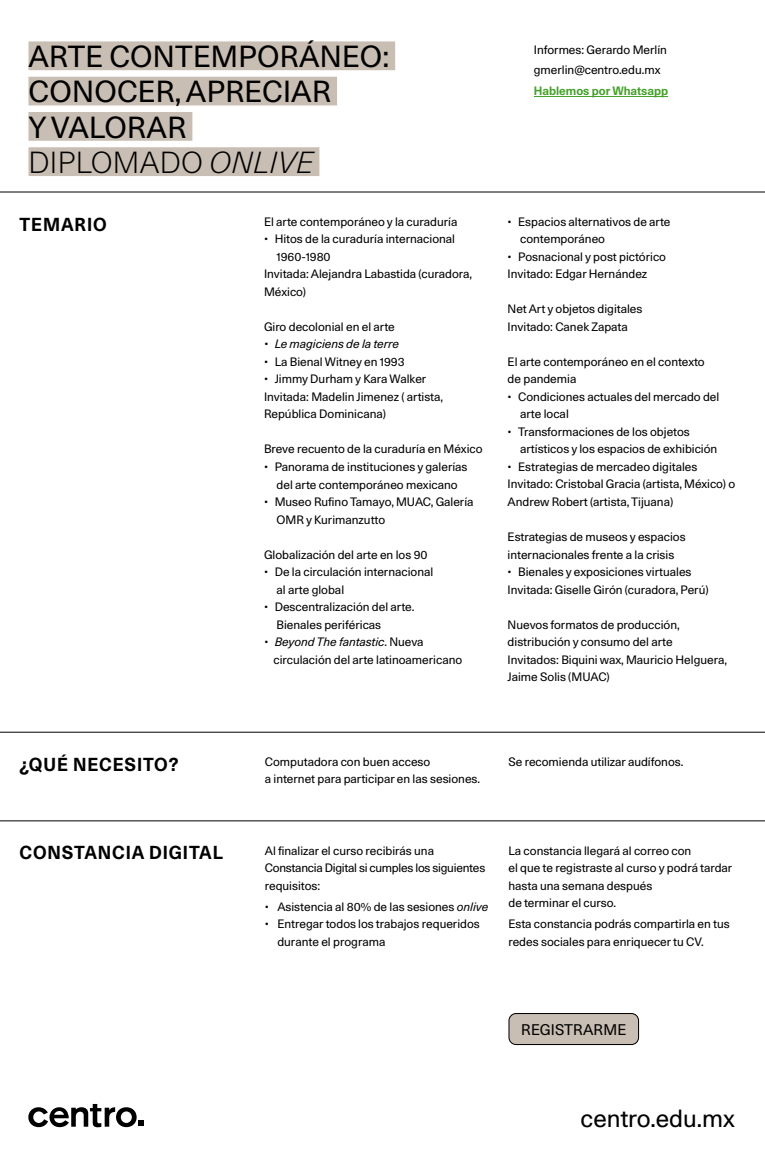
<style>
.page{position:relative;width:765px;height:1149px;background:#fff}
.page>*{position:absolute;margin:0;border:0;box-sizing:border-box;transform-origin:0 0}
.t1{font:29.38px/35.2px "Unica 77 LL";letter-spacing:.01em;color:#000}
.t2{font:23.88px "Unica 77 LL";color:#000}
.t3{font:700 18.12px "Unica 77 LL";letter-spacing:.05em;color:#000}
.t4{font:14.88px "Unica 77 LL";letter-spacing:.01em;color:#000}
.t5{font:11.75px/17.5px "Unica 77 LL";color:#000}
.t6{font:11.75px/17.5px "Unica 77 LL";letter-spacing:-.02em;color:#000}
.t7{font:italic 11.75px "Unica 77 LL";color:#000}
.t8{font:700 11.75px "Unica 77 LL";color:#44a12a}
.s1{font-weight:300}
.s2{font-weight:300;font-style:italic}
.s3{font-style:italic}
</style>
<div class="page">
<svg style="left:28px;top:1104px;width:116px;height:22px"></svg>
<div style="left:509px;top:1013px;width:130px;height:31px;background:#c9beb3;border-radius:7px"></div>
<div style="left:508px;top:1012px;width:131px;height:32px;border:1px solid #000;border-radius:7px"></div>
<hr style="left:0;top:731px;width:765px;height:1px;background:#000">
<hr style="left:0;top:820px;width:765px;height:1px;background:#000">
<div style="left:28px;top:41px;width:367px;height:29px;background:#c9beb3"></div>
<div style="left:28px;top:77px;width:309px;height:28px;background:#c9beb3"></div>
<div style="left:28px;top:112px;width:164px;height:29px;background:#c9beb3"></div>
<div style="left:28px;top:147px;width:291px;height:29px;background:#c9beb3"></div>
<hr style="left:0;top:192px;width:765px;height:1px;background:#000">
<hr style="left:534px;top:96px;width:134px;height:1px;background:#44a12a">
<h1 class="t1" style="left:28px;top:38px;width:362px">ARTE CONTEMPORÁNEO:<br>CONOCER, APRECIAR<br>Y VALORAR<br><span class="s1">DIPLOMADO</span> <span class="s2">ONLIVE</span></h1>
<h3 class="t3" style="left:20px;top:211px;width:89px">TEMARIO</h3>
<p class="t5" style="left:264px;top:212px;width:195px">El arte contemporáneo y la curaduría</p>
<p class="t5" style="left:264px;top:230px;width:193px">• Hitos de la curaduría internacional</p>
<p class="t5" style="left:277px;top:247px;width:56px">1960-1980</p>
<p class="t5" style="left:264px;top:265px;width:210px">Invitada: Alejandra Labastida (curadora,</p>
<p class="t5" style="left:264px;top:282px;width:43px">México)</p>
<p class="t5" style="left:264px;top:317px;width:132px">Giro decolonial en el arte</p>
<p class="t7" style="left:264px;top:336px;width:136px">• Le magiciens de la terre</p>
<p class="t5" style="left:264px;top:352px;width:142px">• La Bienal Witney en 1993</p>
<p class="t5" style="left:264px;top:370px;width:181px">• Jimmy Durham y Kara Walker<br>Invitada: Madelin Jimenez ( artista,<br>República Dominicana)</p>
<p class="t5" style="left:264px;top:440px;width:220px">Breve recuento de la curaduría en México</p>
<p class="t5" style="left:264px;top:457px;width:205px;text-align:center">• Panorama de instituciones y galerías del arte contemporáneo mexicano</p>
<p class="t5" style="left:277px;top:492px;width:199px;text-indent:-13px">• Museo Rufino Tamayo, MUAC, Galería<br>OMR y Kurimanzutto</p>
<p class="t5" style="left:264px;top:545px;width:165px">Globalización del arte en los 90</p>
<p class="t5" style="left:277px;top:562px;width:158px;text-indent:-13px">• De la circulación internacional al arte global</p>
<p class="t5" style="left:277px;top:597px;width:140px;text-indent:-13px">• Descentralización del arte.<br>Bienales periféricas</p>
<p class="t5" style="left:273px;top:632px;width:190px;text-indent:-9px"><span class="s3">• Beyond The fantastic</span>. Nueva circulación del arte latinoamericano</p>
<p class="t5" style="left:534px;top:39px;width:135px;line-height:20.4px">Informes: Gerardo Merlín gmerlin@centro.edu.mx</p>
<p class="t8" style="left:534px;top:82px;width:136px">Hablemos por Whatsapp</p>
<p class="t5" style="left:520px;top:212px;width:152px;text-indent:-13px">• Espacios alternativos de arte contemporáneo</p>
<p class="t5" style="left:508px;top:247px;width:160px">• Posnacional y post pictórico<br>Invitado: Edgar Hernández</p>
<p class="t5" style="left:508px;top:300px;width:136px">Net Art y objetos digitales<br>Invitado: Canek Zapata</p>
<p class="t5" style="left:508px;top:352px;width:199px">El arte contemporáneo en el contexto de pandemia</p>
<p class="t5" style="left:520px;top:387px;width:201px;text-indent:-13px">• Condiciones actuales del mercado del arte local</p>
<p class="t5" style="left:520px;top:422px;width:199px;text-indent:-13px">• Transformaciones de los objetos artísticos y los espacios de exhibición</p>
<p class="t5" style="left:508px;top:457px;width:229px">• Estrategias de mercadeo digitales<br>Invitado: Cristobal Gracia (artista, México) o<br>Andrew Robert (artista, Tijuana)</p>
<p class="t5" style="left:508px;top:527px;width:179px">Estrategias de museos y espacios internacionales frente a la crisis</p>
<p class="t5" style="left:508px;top:562px;width:202px">• Bienales y exposiciones virtuales<br>Invitada: Giselle Girón (curadora, Perú)</p>
<p class="t5" style="left:508px;top:615px;width:221px">Nuevos formatos de producción, distribución y consumo del arte<br>Invitados: Biquini wax, Mauricio Helguera,<br>Jaime Solis (MUAC)</p>
<h3 class="t3" style="left:19px;top:751px;width:161px">¿QUÉ NECESITO?</h3>
<p class="t5" style="left:265px;top:752px;width:217px">Computadora con buen acceso<br>a internet para participar en las sesiones.</p>
<p class="t5" style="left:508px;top:752px;width:176px">Se recomienda utilizar audífonos.</p>
<h3 class="t3" style="left:20px;top:840px;width:205px">CONSTANCIA DIGITAL</h3>
<p class="t6" style="left:265px;top:841px;width:222px">Al finalizar el curso recibirás una<br>Constancia Digital si cumples los siguientes requisitos:</p>
<p class="t5" style="left:265px;top:897px;width:225px">• Asistencia al 80% de las sesiones <span class="s3">onlive</span></p>
<p class="t5" style="left:277px;top:913px;width:204px;line-height:18.1px;text-indent:-13px">• Entregar todos los trabajos requeridos durante el programa</p>
<p class="t5" style="left:508px;top:841px;width:225px">La constancia llegará al correo con<br>el que te registraste al curso y podrá tardar hasta una semana después<br>de terminar el curso.</p>
<p class="t5" style="left:508px;top:914px;width:223px">Esta constancia podrás compartirla en tus redes sociales para enriquecer tu CV.</p>
<p class="t4" style="left:521px;top:1019px;width:106px">REGISTRARME</p>
<h2 class="t2" style="left:581px;top:1102px;width:156px">centro.edu.mx</h2>
</div>
